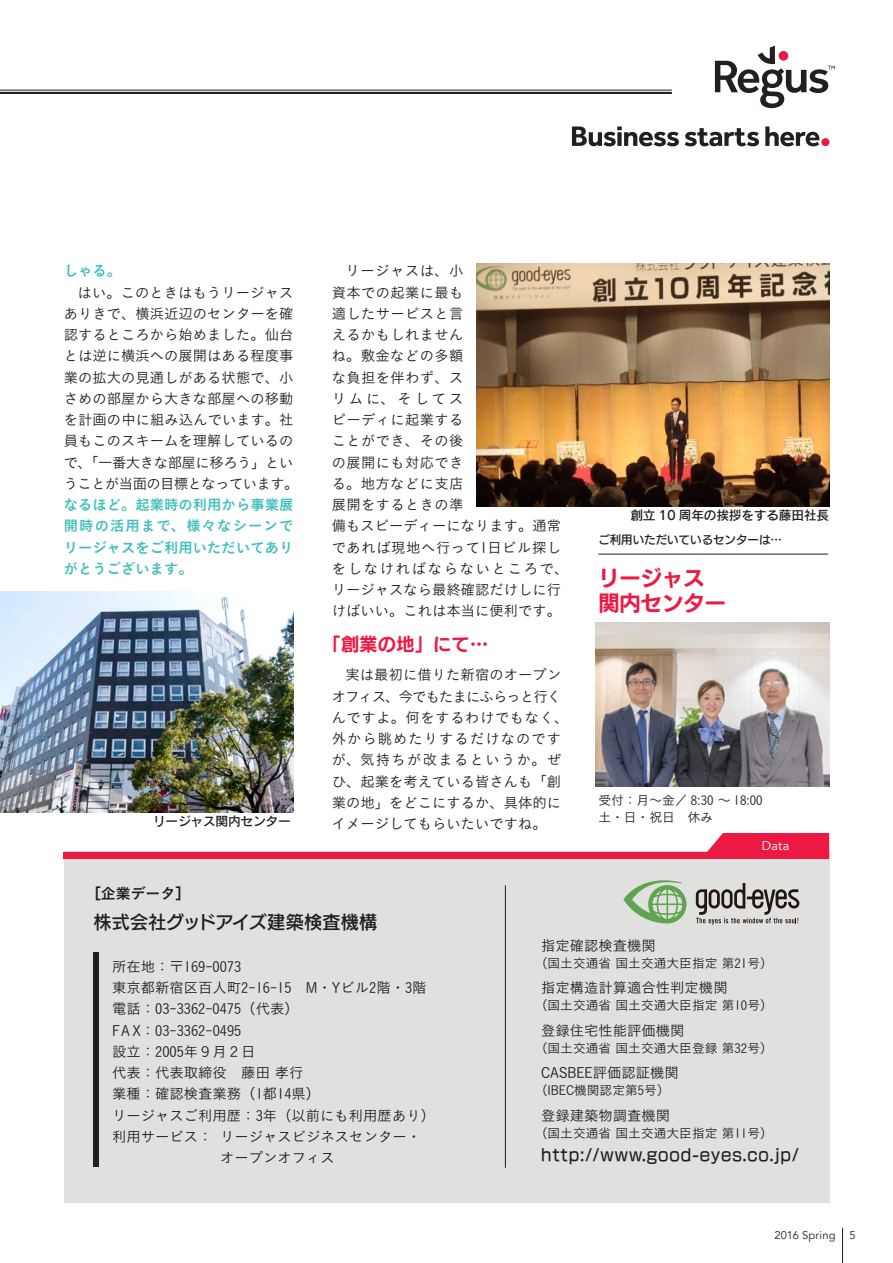
<style>
.page{position:relative;width:893px;height:1263px;background:#fff}
.page>*{position:absolute;margin:0;border:0;box-sizing:border-box;transform-origin:0 0}
.t1{font:21.3px/25.5px "New Rodin Pro B";color:#ed1943}
.t2{font:18px "New Rodin Pro DB";letter-spacing:.005em;color:#231f20}
.t3{font:18px "New Rodin Pro B";letter-spacing:.02em;color:#ed1943}
.t4{font:16.5px "New Rodin Pro DB";letter-spacing:.06em;color:#231f20;scale:.9 1}
.t5{font:14.85px "Koburina Go Std N W6";color:#231f20}
.t6{font:14.4px/21.3px "Koburina Go Std N W3";color:#231f20}
.t7{font:14.4px/21.3px "Koburina Go Std N W3";letter-spacing:.025em;color:#231f20}
.t8{font:14.4px/21.3px "Koburina Go Std N W6";color:#42c0bd;text-align:justify}
.t9{font:12.75px/17px "Koburina Go Std N W3";color:#231f20}
.t10{font:12.75px "Rodin Pro DB";letter-spacing:-.02em;color:#231f20}
.t11{font:12.75px "Avenir";color:#fff}
.t12{font:11.55px "New Rodin Pro DB";color:#231f20}
.t13{font:11.25px "Avenir";letter-spacing:.015em;color:#231f20}
</style>
<div class="page">
<hr style="left:842px;top:1228px;width:1px;height:35px;background:#231f20">
<hr style="left:0;top:90px;width:672px;height:1px;background:#231f20">
<hr style="left:0;top:92px;width:672px;height:2px;background:#231f20">
<svg style="left:715px;top:46px;width:120px;height:62px"></svg>
<img style="left:0;top:591px;width:293px;height:221px">
<img style="left:476px;top:264px;width:353px;height:242px">
<img style="left:595px;top:622px;width:234px;height:165px">
<div style="left:64px;top:851px;width:765px;height:352px;background:#e0e1df"></div>
<div style="left:64px;top:852px;width:765px;height:6px;background:#ed1943"></div>
<svg style="left:707px;top:833px;width:122px;height:19px;background:#ee284f"></svg>
<div style="left:94px;top:952px;width:5px;height:215px;background:#231f20"></div>
<hr style="left:505px;top:885px;width:1px;height:283px;background:#231f20">
<hr style="left:598px;top:554px;width:230px;height:1px;background:#231f20">
<svg style="left:623px;top:880px;width:63px;height:43px"></svg>
<svg style="left:696px;top:883px;width:103px;height:42px"></svg>
<svg style="left:572px;top:126px;width:187px;height:20px"></svg>
<svg style="left:765px;top:126px;width:54px;height:20px"></svg>
<div style="left:821px;top:138px;width:8px;height:8px;background:#ed1943;border-radius:50%"></div>
<p class="t8" style="left:64px;top:261px;width:59px">しゃる。</p>
<p class="t6" style="left:64px;top:281px;width:236px;text-indent:14px">はい。このときはもうリージャスありきで、横浜近辺のセンターを確認するところから始めました。仙台とは逆に横浜への展開はある程度事業の拡大の見通しがある状態で、小さめの部屋から大きな部屋への移動を計画の中に組み込んでいます。社員もこのスキームを理解しているので、「一番大きな部屋に移ろう」ということが当面の目標となっています。</p>
<p class="t8" style="left:64px;top:494px;width:231px">なるほど。起業時の利用から事業展開時の活用まで、様々なシーンでリージャスをご利用いただいてありがとうございます。</p>
<p class="t10" style="left:153px;top:813px;width:139px">リージャス関内センター</p>
<p class="t5" style="left:86px;top:881px;width:106px">［企業データ］</p>
<p class="t7" style="left:332px;top:260px;width:238px;text-indent:14px">リージャスは、小<br>資本での起業に最も<br>適したサービスと言<br>えるかもしれません<br>ね。敷金などの多額<br>な負担を伴わず、ス<br>リムに、そしてス<br>ピーディに起業する<br>ことができ、その後<br>の展開にも対応でき<br>る。地方などに支店<br>展開をするときの準<br>備もスピーディーになります。通常であれば現地へ行って1日ビル探しをしなければならないところで、リージャスなら最終確認だけしに行けばいい。これは本当に便利です。</p>
<p class="t3" style="left:323px;top:628px;width:167px">「創業の地」にて…</p>
<p class="t6" style="left:332px;top:664px;width:238px;text-indent:14px">実は最初に借りた新宿のオープンオフィス、今でもたまにふらっと行くんですよ。何をするわけでもなく、外から眺めたりするだけなのですが、気持ちが改まるというか。ぜひ、起業を考えている皆さんも「創業の地」をどこにするか、具体的にイメージしてもらいたいですね。</p>
<p class="t2" style="left:94px;top:907px;width:285px">株式会社グッドアイズ建築検査機構</p>
<p class="t10" style="left:630px;top:507px;width:200px">創立 10 周年の挨拶をする藤田社長</p>
<p class="t12" style="left:598px;top:529px;width:185px">ご利用いただいているセンターは…</p>
<h1 class="t1" style="left:598px;top:563px;width:129px">リージャス関内センター</h1>
<p class="t9" style="left:598px;top:791px;width:166px">受付：月〜金／ 8:30 〜 18:00土・日・祝日　休み</p>
<p class="t11" style="left:762px;top:838px;width:29px">Data</p>
<p class="t6" style="left:112px;top:956px;width:131px">所在地：〒169-0073</p>
<p class="t6" style="left:112px;top:977px;width:316px">東京都新宿区百人町2-16-15　M・Yビル2階・3階</p>
<p class="t6" style="left:112px;top:998px;width:188px">電話：03-3362-0475（代表）</p>
<p class="t6" style="left:112px;top:1019px;width:131px">FA X：03-3362-0495</p>
<p class="t6" style="left:112px;top:1041px;width:145px">設立：2005年９月２日</p>
<p class="t6" style="left:112px;top:1062px;width:193px">代表：代表取締役　藤田 孝行</p>
<p class="t6" style="left:112px;top:1083px;width:210px">業種：確認検査業務（1都14県）</p>
<p class="t6" style="left:112px;top:1104px;width:324px">リージャスご利用歴：3年（以前にも利用歴あり）</p>
<p class="t6" style="left:112px;top:1126px;width:310px">利用サービス：リージャスビジネスセンター・</p>
<p class="t6" style="left:220px;top:1147px;width:116px">オープンオフィス</p>
<p class="t6" style="left:541px;top:934px;width:116px">指定確認検査機関</p>
<p class="t9" style="left:535px;top:954px;width:240px">（国土交通省 国土交通大臣指定 第21号）</p>
<p class="t6" style="left:541px;top:977px;width:188px">指定構造計算適合性判定機関</p>
<p class="t9" style="left:535px;top:997px;width:240px">（国土交通省 国土交通大臣指定 第10号）</p>
<p class="t6" style="left:541px;top:1020px;width:145px">登録住宅性能評価機関</p>
<p class="t9" style="left:535px;top:1039px;width:240px">（国土交通省 国土交通大臣登録 第32号）</p>
<p class="t6" style="left:541px;top:1062px;width:139px">CASBEE評価認証機関</p>
<p class="t9" style="left:535px;top:1082px;width:137px">（IBEC機関認定第5号）</p>
<p class="t6" style="left:541px;top:1105px;width:131px">登録建築物調査機関</p>
<p class="t9" style="left:535px;top:1124px;width:240px">（国土交通省 国土交通大臣指定 第11号）</p>
<p class="t4" style="left:541px;top:1140px;width:288px">http://www.good-eyes.co.jp/</p>
<p class="t13" style="left:774px;top:1228px;width:83px">2016 Spring 5</p>
</div>
